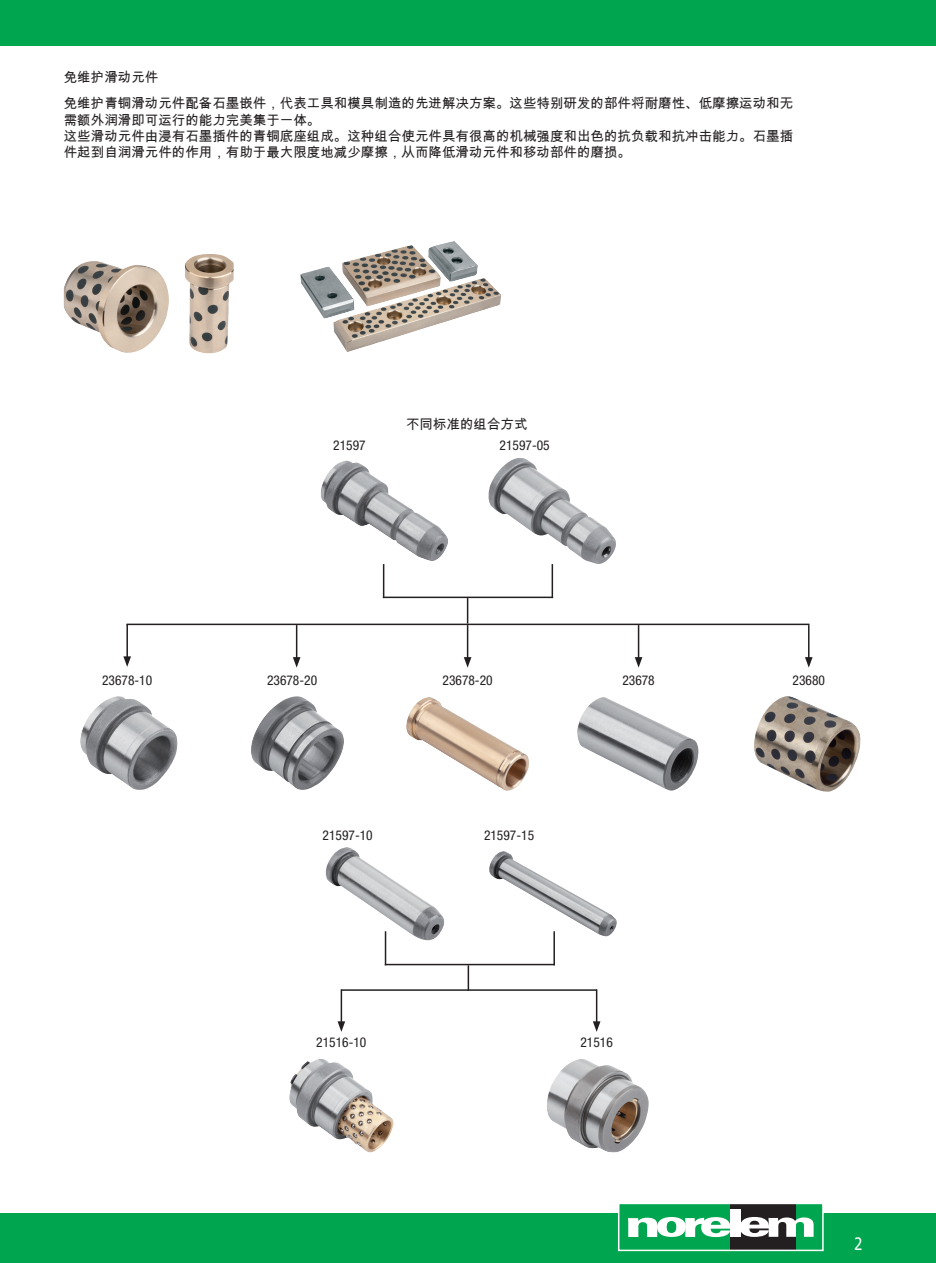
<style>
.page{position:relative;width:936px;height:1263px;background:#fff}
.page>*{position:absolute;margin:0;border:0;box-sizing:border-box;transform-origin:0 0}
.t1{font:18px "Frutiger Neue LTW1 G";color:#fff;scale:.81 1}
.t2{font:13.5px/16.2px "Arial Unicode MS";color:#231f20}
.t3{font:condensed 13.5px "Helvetica Neue LTW1 G";color:#231f20}
</style>
<div class="page">
<div style="left:0;top:0;width:935px;height:46px;background:#00a54f"></div>
<div style="left:0;top:1213px;width:935px;height:50px;background:#00a54f"></div>
<div style="left:618px;top:1203px;width:204px;height:47px;background:#00a54f"></div>
<div style="left:730px;top:1203px;width:65px;height:47px;background:#231f20"></div>
<svg style="left:628px;top:1217px;width:102px;height:20px"></svg>
<div style="left:730px;top:1209px;width:10px;height:28px;background:#fff"></div>
<svg style="left:740px;top:1217px;width:73px;height:20px"></svg>
<div style="left:618px;top:1203px;width:205px;height:48px;border:2px solid #fff"></div>
<img style="left:64px;top:254px;width:169px;height:100px">
<img style="left:300px;top:241px;width:201px;height:111px">
<hr style="left:126px;top:624px;width:683px;height:1px;background:#231f20">
<hr style="left:126px;top:624px;width:2px;height:35px;background:#231f20">
<svg style="left:123px;top:656px;width:8px;height:11px"></svg>
<hr style="left:296px;top:625px;width:1px;height:34px;background:#231f20">
<svg style="left:293px;top:657px;width:7px;height:11px"></svg>
<hr style="left:467px;top:625px;width:1px;height:34px;background:#231f20">
<svg style="left:464px;top:657px;width:7px;height:11px"></svg>
<hr style="left:637px;top:625px;width:2px;height:34px;background:#231f20">
<svg style="left:634px;top:657px;width:8px;height:11px"></svg>
<hr style="left:808px;top:625px;width:1px;height:34px;background:#231f20">
<svg style="left:805px;top:657px;width:7px;height:11px"></svg>
<svg style="left:467px;top:598px;width:1px;height:26px"></svg>
<hr style="left:383px;top:597px;width:170px;height:1px;background:#231f20">
<hr style="left:383px;top:564px;width:1px;height:34px;background:#231f20">
<hr style="left:551px;top:564px;width:2px;height:34px;background:#231f20">
<img style="left:488px;top:458px;width:128px;height:106px">
<img style="left:321px;top:461px;width:127px;height:100px">
<img style="left:251px;top:696px;width:93px;height:94px">
<img style="left:577px;top:697px;width:122px;height:94px">
<img style="left:80px;top:696px;width:98px;height:94px">
<img style="left:406px;top:697px;width:123px;height:94px">
<img style="left:754px;top:696px;width:106px;height:96px">
<hr style="left:467px;top:965px;width:2px;height:26px;background:#231f20">
<hr style="left:385px;top:964px;width:170px;height:1px;background:#231f20">
<hr style="left:385px;top:931px;width:1px;height:34px;background:#231f20">
<hr style="left:553px;top:931px;width:2px;height:34px;background:#231f20">
<img style="left:489px;top:851px;width:128px;height:86px">
<img style="left:325px;top:847px;width:120px;height:98px">
<hr style="left:341px;top:989px;width:255px;height:2px;background:#231f20">
<hr style="left:340px;top:989px;width:2px;height:35px;background:#231f20">
<svg style="left:337px;top:1021px;width:8px;height:11px"></svg>
<hr style="left:596px;top:989px;width:1px;height:35px;background:#231f20">
<svg style="left:593px;top:1021px;width:7px;height:11px"></svg>
<img style="left:547px;top:1059px;width:101px;height:93px">
<img style="left:289px;top:1059px;width:105px;height:94px">
<p class="t2" style="left:64px;top:64px;width:731px;line-height:26.4px">免维护滑动元件<br>免维护青铜滑动元件配备石墨嵌件，代表工具和模具制造的先进解决方案。这些特别研发的部件将耐磨性、低摩擦运动和无</p>
<p class="t2" style="left:64px;top:111px;width:731px">需额外润滑即可运行的能力完美集于一体。<br>这些滑动元件由浸有石墨插件的青铜底座组成。这种组合使元件具有很高的机械强度和出色的抗负载和抗冲击能力。石墨插件起到自润滑元件的作用，有助于最大限度地减少摩擦，从而降低滑动元件和移动部件的磨损。</p>
<p class="t2" style="left:406px;top:415px;width:123px">不同标准的组合方式</p>
<p class="t3" style="left:333px;top:437px;width:34px">21597</p>
<p class="t3" style="left:499px;top:437px;width:52px">21597-05</p>
<p class="t3" style="left:102px;top:672px;width:52px">23678-10</p>
<p class="t3" style="left:267px;top:672px;width:52px">23678-20</p>
<p class="t3" style="left:442px;top:672px;width:52px">23678-20</p>
<p class="t3" style="left:622px;top:672px;width:34px">23678</p>
<p class="t3" style="left:792px;top:672px;width:34px">23680</p>
<p class="t3" style="left:322px;top:827px;width:52px">21597-10</p>
<p class="t3" style="left:484px;top:827px;width:52px">21597-15</p>
<p class="t3" style="left:316px;top:1034px;width:52px">21516-10</p>
<p class="t3" style="left:580px;top:1034px;width:34px">21516</p>
<h1 class="t1" style="left:854px;top:1230px;width:12px">2</h1>
</div>
